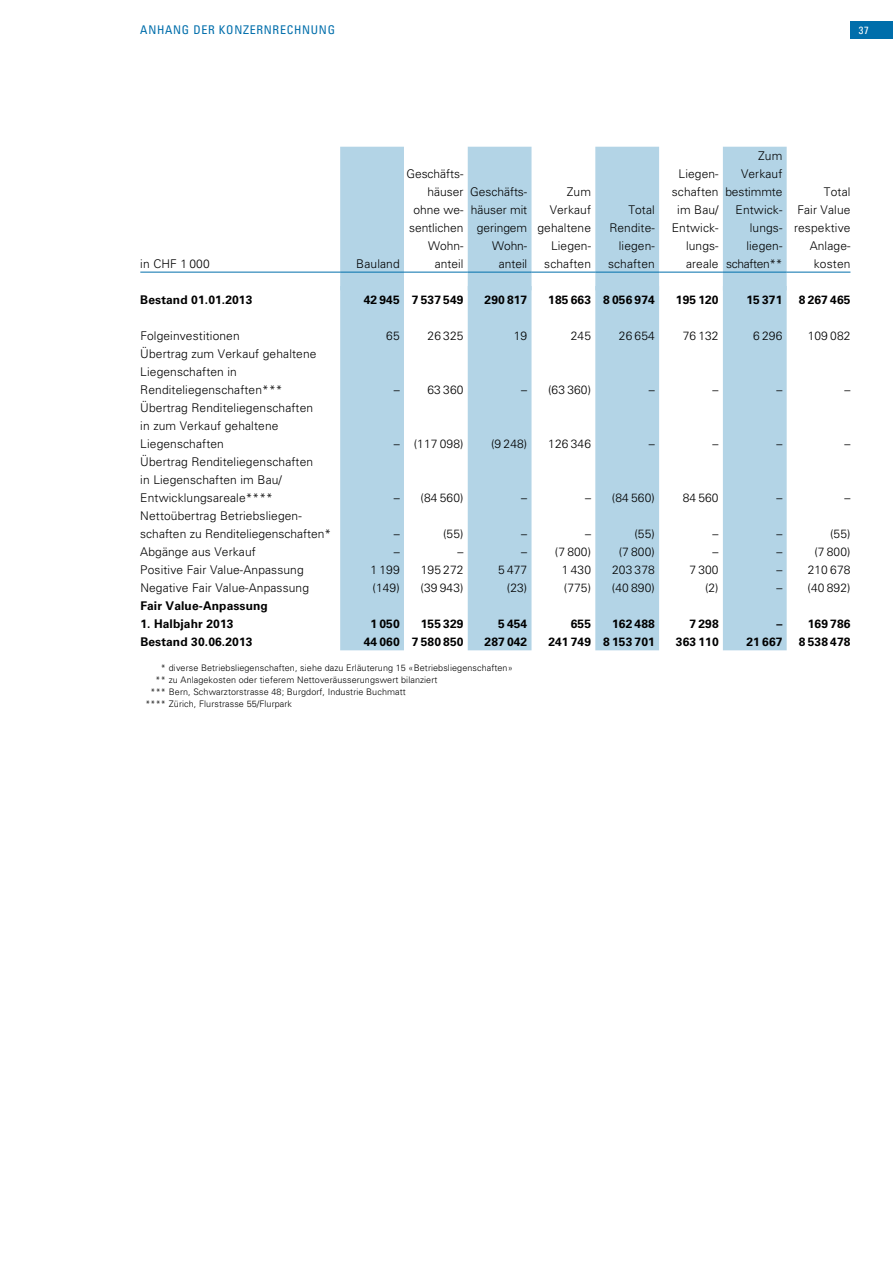
<style>
.page{position:relative;width:893px;height:1263px;background:#fff}
.page>*{position:absolute;margin:0;border:0;box-sizing:border-box;transform-origin:0 0}
.t1{font:300 12px/18px "Univers LT Std";letter-spacing:.01em;color:#000;text-align:right}
.t2{font:700 12px "Univers LT Std";letter-spacing:.01em;color:#000}
.t3{font:condensed 12px "Univers LT Std";letter-spacing:.06em;color:#006eab}
.t4{font:condensed 10.5px "Univers LT Std";color:#fff}
.t5{font:300 9px "Univers LT Std";letter-spacing:.01em;color:#000}
</style>
<div class="page">
<div style="left:850px;top:21px;width:43px;height:17px;background:#006eab"></div>
<svg style="left:340px;top:290px;width:447px;height:360px;fill:#b3d4e6"></svg>
<svg style="left:340px;top:147px;width:447px;height:143px;fill:#b3d4e6"></svg>
<hr style="left:140px;top:272px;width:200px;height:1px;background:#006eab">
<hr style="left:340px;top:272px;width:64px;height:1px;background:#006eab">
<hr style="left:404px;top:272px;width:64px;height:1px;background:#006eab">
<hr style="left:468px;top:272px;width:63px;height:1px;background:#006eab">
<hr style="left:531px;top:272px;width:64px;height:1px;background:#006eab">
<hr style="left:595px;top:272px;width:64px;height:1px;background:#006eab">
<hr style="left:659px;top:272px;width:64px;height:1px;background:#006eab">
<hr style="left:723px;top:272px;width:64px;height:1px;background:#006eab">
<hr style="left:787px;top:272px;width:63px;height:1px;background:#006eab">
<p class="t3" style="left:140px;top:22px;width:196px">ANHANG DER KONZERNRECHNUNG</p>
<p class="t4" style="left:859px;top:24px;width:11px">37</p>
<p class="t1" style="left:140px;top:255px;width:71px">in CHF 1 000</p>
<p class="t1" style="left:356px;top:255px;width:45px">Bauland</p>
<p class="t1" style="left:406px;top:165px;width:59px">Geschäfts&shy;häuser ohne we&shy;sentlichen<br>Wohn&shy;anteil</p>
<p class="t1" style="left:470px;top:183px;width:59px">Geschäfts&shy;häuser mit geringem<br>Wohn&shy;anteil</p>
<p class="t1" style="left:537px;top:183px;width:55px">Zum<br>Verkauf gehaltene<br>Liegen&shy;schaften</p>
<p class="t1" style="left:608px;top:201px;width:48px">Total<br>Rendite&shy;liegen&shy;schaften</p>
<p class="t1" style="left:725px;top:147px;width:59px">Zum<br>Verkauf bestimmte<br>Entwick&shy;lungs&shy;liegen&shy;schaften**</p>
<p class="t1" style="left:672px;top:165px;width:48px">Liegen&shy;schaften im Bau/<br>Entwick&shy;lungs&shy;areale</p>
<p class="t1" style="left:794px;top:183px;width:58px">Total<br>Fair Value respektive<br>Anlage&shy;kosten</p>
<p class="t2" style="left:140px;top:293px;width:114px">Bestand 01.01.2013</p>
<p class="t2" style="left:364px;top:293px;width:101px">42 945 7 537 549</p>
<p class="t2" style="left:484px;top:293px;width:44px">290 817</p>
<p class="t2" style="left:548px;top:293px;width:108px">185 663 8 056 974</p>
<p class="t2" style="left:676px;top:293px;width:44px">195 120</p>
<p class="t2" style="left:746px;top:293px;width:37px">15 371</p>
<p class="t2" style="left:799px;top:293px;width:53px">8 267 465</p>
<p class="t1" style="left:140px;top:327px;width:101px">Folgeinvestitionen</p>
<p class="t1" style="left:386px;top:327px;width:15px">65</p>
<p class="t1" style="left:428px;top:327px;width:37px">26 325</p>
<p class="t1" style="left:514px;top:327px;width:15px">19</p>
<p class="t1" style="left:571px;top:327px;width:22px">245</p>
<p class="t1" style="left:619px;top:327px;width:37px">26 654</p>
<p class="t1" style="left:683px;top:327px;width:37px">76 132</p>
<p class="t1" style="left:753px;top:327px;width:31px">6 296</p>
<p class="t1" style="left:808px;top:327px;width:44px">109 082</p>
<p class="t1" style="left:140px;top:345px;width:178px;text-align:left">Übertrag zum Verkauf gehaltene<br>Liegenschaften in<br>Renditeliegenschaften***</p>
<p class="t1" style="left:394px;top:381px;width:71px">– 63 360</p>
<p class="t1" style="left:521px;top:381px;width:71px">– (63 360)</p>
<p class="t1" style="left:649px;top:381px;width:7px">–</p>
<p class="t1" style="left:713px;top:381px;width:7px">–</p>
<p class="t1" style="left:776px;top:381px;width:7px">–</p>
<p class="t1" style="left:844px;top:381px;width:7px">–</p>
<p class="t1" style="left:140px;top:399px;width:174px;text-align:left">Übertrag Renditeliegenschaften in zum Verkauf gehaltene<br>Liegenschaften</p>
<p class="t1" style="left:140px;top:453px;width:174px;text-align:left">Übertrag Renditeliegenschaften in Liegenschaften im Bau/<br>Entwicklungsareale****</p>
<p class="t1" style="left:140px;top:507px;width:192px;text-align:left">Nettoübertrag Betriebsliegen&shy;schaften zu Renditeliegenschaften*</p>
<p class="t1" style="left:394px;top:435px;width:71px">– (117 098)</p>
<p class="t1" style="left:491px;top:435px;width:38px">(9 248)</p>
<p class="t1" style="left:548px;top:435px;width:44px">126 346</p>
<p class="t1" style="left:649px;top:435px;width:7px">–</p>
<p class="t1" style="left:713px;top:435px;width:7px">–</p>
<p class="t1" style="left:776px;top:435px;width:7px">–</p>
<p class="t1" style="left:844px;top:435px;width:7px">–</p>
<p class="t1" style="left:394px;top:489px;width:71px">– (84 560)</p>
<p class="t1" style="left:521px;top:489px;width:7px">–</p>
<p class="t1" style="left:585px;top:489px;width:71px">– (84 560)</p>
<p class="t1" style="left:683px;top:489px;width:37px">84 560</p>
<p class="t1" style="left:776px;top:489px;width:7px">–</p>
<p class="t1" style="left:844px;top:489px;width:7px">–</p>
<p class="t1" style="left:394px;top:525px;width:7px">–</p>
<p class="t1" style="left:443px;top:525px;width:22px">(55)</p>
<p class="t1" style="left:521px;top:525px;width:7px">–</p>
<p class="t1" style="left:585px;top:525px;width:7px">–</p>
<p class="t1" style="left:634px;top:525px;width:22px">(55)</p>
<p class="t1" style="left:713px;top:525px;width:7px">–</p>
<p class="t1" style="left:776px;top:525px;width:7px">–</p>
<p class="t1" style="left:830px;top:525px;width:22px">(55)</p>
<p class="t1" style="left:140px;top:543px;width:117px">Abgänge aus Verkauf</p>
<p class="t1" style="left:394px;top:543px;width:7px">–</p>
<p class="t1" style="left:457px;top:543px;width:7px">–</p>
<p class="t1" style="left:521px;top:543px;width:71px">– (7 800)</p>
<p class="t1" style="left:619px;top:543px;width:38px">(7 800)</p>
<p class="t1" style="left:713px;top:543px;width:7px">–</p>
<p class="t1" style="left:776px;top:543px;width:7px">–</p>
<p class="t1" style="left:814px;top:543px;width:38px">(7 800)</p>
<p class="t1" style="left:140px;top:561px;width:165px">Positive Fair Value-Anpassung</p>
<p class="t1" style="left:371px;top:561px;width:31px">1 199</p>
<p class="t1" style="left:421px;top:561px;width:44px">195 272</p>
<p class="t1" style="left:498px;top:561px;width:31px">5 477</p>
<p class="t1" style="left:562px;top:561px;width:31px">1 430</p>
<p class="t1" style="left:612px;top:561px;width:44px">203 378</p>
<p class="t1" style="left:689px;top:561px;width:31px">7 300</p>
<p class="t1" style="left:776px;top:561px;width:76px">– 210 678</p>
<p class="t1" style="left:140px;top:579px;width:170px">Negative Fair Value-Anpassung</p>
<p class="t1" style="left:373px;top:579px;width:29px">(149)</p>
<p class="t1" style="left:421px;top:579px;width:44px">(39 943)</p>
<p class="t1" style="left:507px;top:579px;width:22px">(23)</p>
<p class="t1" style="left:564px;top:579px;width:29px">(775)</p>
<p class="t1" style="left:612px;top:579px;width:44px">(40 890)</p>
<p class="t1" style="left:705px;top:579px;width:15px">(2)</p>
<p class="t1" style="left:776px;top:579px;width:76px">– (40 892)</p>
<p class="t2" style="left:140px;top:599px;width:129px">Fair Value-Anpassung</p>
<p class="t2" style="left:140px;top:617px;width:95px">1. Halbjahr 2013</p>
<p class="t2" style="left:371px;top:617px;width:31px">1 050</p>
<p class="t2" style="left:421px;top:617px;width:44px">155 329</p>
<p class="t2" style="left:498px;top:617px;width:31px">5 454</p>
<p class="t2" style="left:571px;top:617px;width:22px">655</p>
<p class="t2" style="left:612px;top:617px;width:44px">162 488</p>
<p class="t2" style="left:689px;top:617px;width:31px">7 298</p>
<p class="t2" style="left:776px;top:617px;width:76px">– 169 786</p>
<p class="t2" style="left:140px;top:635px;width:114px">Bestand 30.06.2013</p>
<p class="t2" style="left:364px;top:635px;width:101px">44 060 7 580 850</p>
<p class="t2" style="left:485px;top:635px;width:44px">287 042</p>
<p class="t2" style="left:548px;top:635px;width:108px">241 749 8 153 701</p>
<p class="t2" style="left:676px;top:635px;width:44px">363 110</p>
<p class="t2" style="left:746px;top:635px;width:37px">21 667</p>
<p class="t2" style="left:799px;top:635px;width:53px">8 538 478</p>
<p class="t5" style="left:161px;top:662px;width:353px">* diverse Betriebsliegenschaften, siehe dazu Erläuterung 15 «Betriebsliegenschaften»</p>
<p class="t5" style="left:156px;top:674px;width:283px">** zu Anlagekosten oder tieferem Nettoveräusserungswert bilanziert</p>
<p class="t5" style="left:151px;top:686px;width:257px">*** Bern, Schwarztorstrasse 48; Burgdorf, Industrie Buchmatt</p>
<p class="t5" style="left:145px;top:698px;width:148px">**** Zürich, Flurstrasse 55/Flurpark</p>
</div>
